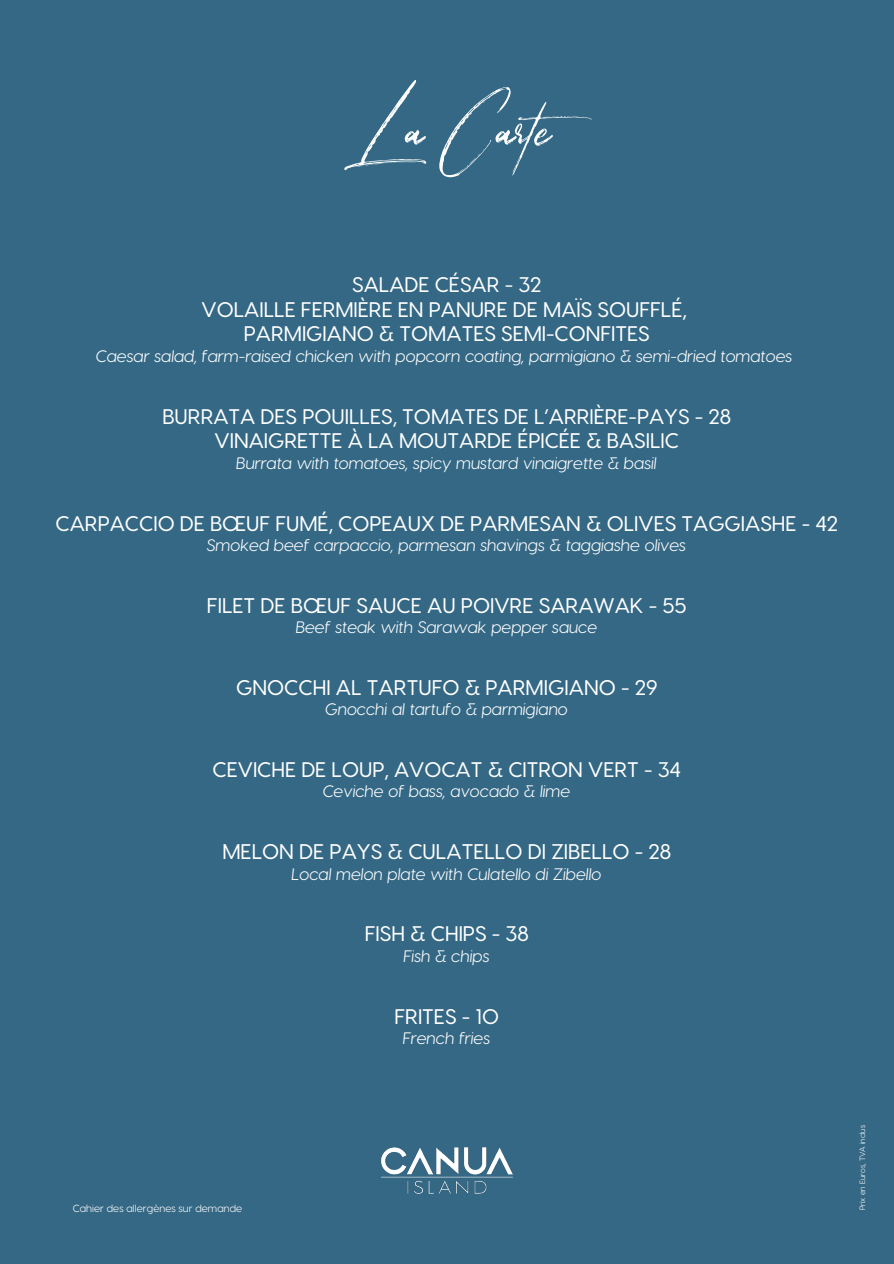
<style>
.page{position:relative;width:894px;height:1264px;background:#fff}
.page>*{position:absolute;margin:0;border:0;box-sizing:border-box;transform-origin:0 0}
.t1{font:63px "Boathouse";letter-spacing:.01em;color:#fff}
.t2{font:500 21.15px/24.8px "Visby CF";color:#fff;text-align:center}
.t3{font:italic 16.65px "Visby CF";color:#fff}
.t4{font:10.35px "Visby CF";letter-spacing:.01em;color:#fff}
.t5{font:7.65px "Visby CF";letter-spacing:.01em;color:#fff}
</style>
<div class="page">
<div style="left:0;top:0;width:893px;height:1263px;background:#346885"></div>
<img style="left:381px;top:1147px;width:131px;height:47px">
<p class="t1" style="left:345px;top:92px;width:262px">La Carte</p>
<p class="t2" style="left:201px;top:271px;width:486px">SALADE CÉSAR - 32<br>VOLAILLE FERMIÈRE EN PANURE DE MAÏS SOUFFLÉ,<br>PARMIGIANO &amp; TOMATES SEMI-CONFITES</p>
<p class="t3" style="left:96px;top:345px;width:697px">Caesar salad, farm-raised chicken with popcorn coating, parmigiano &amp; semi-dried tomatoes</p>
<p class="t2" style="left:162px;top:402px;width:570px">BURRATA DES POUILLES, TOMATES DE L’ARRIÈRE-PAYS - 28<br>VINAIGRETTE À LA MOUTARDE ÉPICÉE &amp; BASILIC</p>
<p class="t3" style="left:236px;top:452px;width:422px">Burrata with tomatoes, spicy mustard vinaigrette &amp; basil</p>
<p class="t2" style="left:56px;top:509px;width:783px">CARPACCIO DE BŒUF FUMÉ, COPEAUX DE PARMESAN &amp; OLIVES TAGGIASHE - 42</p>
<p class="t3" style="left:207px;top:534px;width:480px">Smoked beef carpaccio, parmesan shavings &amp; taggiashe olives</p>
<p class="t2" style="left:207px;top:591px;width:481px">FILET DE BŒUF SAUCE AU POIVRE SARAWAK - 55</p>
<p class="t3" style="left:296px;top:616px;width:303px">Beef steak with Sarawak pepper sauce</p>
<p class="t2" style="left:236px;top:674px;width:422px">GNOCCHI AL TARTUFO &amp; PARMIGIANO - 29</p>
<p class="t3" style="left:325px;top:698px;width:244px">Gnocchi al tartufo &amp; parmigiano</p>
<p class="t2" style="left:212px;top:756px;width:470px">CEVICHE DE LOUP, AVOCAT &amp; CITRON VERT - 34</p>
<p class="t3" style="left:323px;top:780px;width:249px">Ceviche of bass, avocado &amp; lime</p>
<p class="t2" style="left:222px;top:838px;width:450px">MELON DE PAYS &amp; CULATELLO DI ZIBELLO - 28</p>
<p class="t3" style="left:292px;top:862px;width:311px">Local melon plate with Culatello di Zibello</p>
<p class="t2" style="left:365px;top:920px;width:165px">FISH &amp; CHIPS - 38</p>
<p class="t3" style="left:403px;top:944px;width:88px">Fish &amp; chips</p>
<p class="t2" style="left:394px;top:1002px;width:106px">FRITES - 10</p>
<p class="t3" style="left:403px;top:1026px;width:89px">French fries</p>
<h4 class="t4" style="left:73px;top:1201px;width:171px">Cahier des allergènes sur demande</h4>
<h1 class="t5" style="left:857px;top:1210px;width:87px;rotate:-90deg">Prix en Euros, TVA inclus</h1>
</div>
